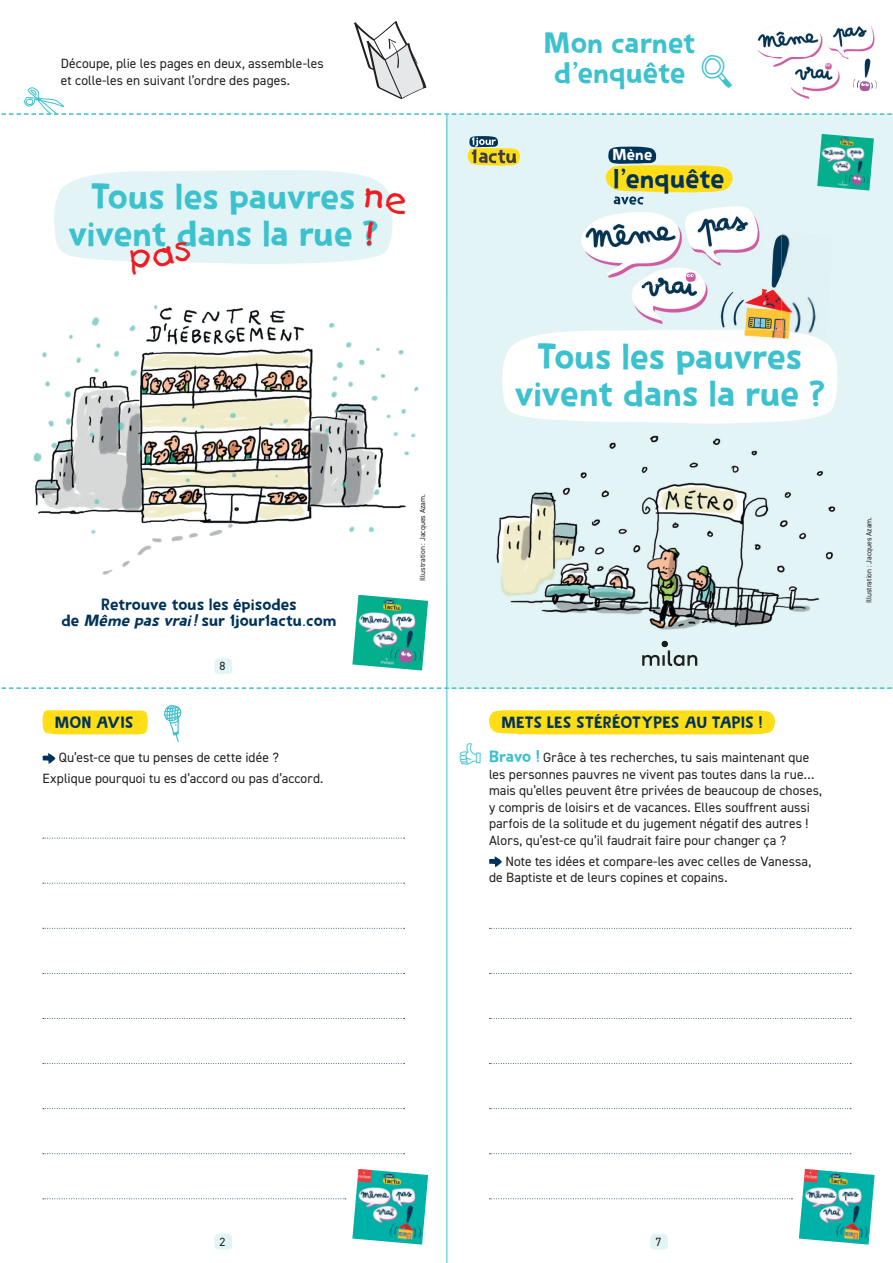
<style>
.page{position:relative;width:893px;height:1263px;background:#fff}
.page>*{position:absolute;margin:0;border:0;box-sizing:border-box;transform-origin:0 0}
.t1{font:36.6px/36.6px "Spoonbread";letter-spacing:-.005em;color:#3cc1ce;text-align:center}
.t2{font:30px/30px "Spoonbread";color:#3cc1ce;text-align:center}
.t3{font:27.45px "Spoonbread";color:#003358}
.t4{font:16.5px/16.5px "Spoonbread";color:#003358;text-align:center}
.t5{font:16.2px "Spoonbread";color:#fff}
.t6{font:13.5px/16.5px "DIN2014";letter-spacing:.005em;color:#231f20}
.t7{font:12px "DIN2014";color:#231f20}
.t8{font:7.5px "DIN2014";color:#231f20}
.s1{font-style:italic}
.s2{font-family:"Spoonbread";font-size:16.5px;color:#3cc1ce}
</style>
<div class="page">
<svg style="left:650px;top:1234px;width:18px;height:16px"></svg>
<svg style="left:214px;top:1234px;width:18px;height:16px"></svg>
<svg style="left:214px;top:658px;width:18px;height:16px"></svg>
<div style="left:446px;top:115px;width:447px;height:574px;background:#e3f4f6"></div>
<div style="left:502px;top:330px;width:335px;height:88px;background:#fff"></div>
<svg style="left:42px;top:710px;width:106px;height:24px;background:#ffde20"></svg>
<div style="left:489px;top:710px;width:286px;height:24px;background:#ffdd17"></div>
<svg style="left:606px;top:146px;width:127px;height:46px"></svg>
<svg style="left:468px;top:136px;width:52px;height:30px"></svg>
<img style="left:817px;top:134px;width:57px;height:57px">
<img style="left:799px;top:1169px;width:76px;height:75px">
<img style="left:352px;top:1169px;width:76px;height:75px">
<img style="left:352px;top:595px;width:76px;height:75px">
<img style="left:581px;top:197px;width:156px;height:88px">
<img style="left:737px;top:206px;width:22px;height:21px">
<img style="left:632px;top:285px;width:75px;height:39px">
<img style="left:614px;top:197px;width:29px;height:8px">
<img style="left:781px;top:234px;width:52px;height:109px">
<img style="left:707px;top:330px;width:119px;height:19px">
<img style="left:707px;top:227px;width:74px;height:103px">
<img style="left:496px;top:423px;width:340px;height:218px">
<img style="left:537px;top:418px;width:274px;height:5px">
<svg style="left:642px;top:641px;width:55px;height:25px"></svg>
<img style="left:33px;top:305px;width:386px;height:270px">
<svg style="left:43px;top:753px;width:12px;height:11px"></svg>
<svg style="left:489px;top:856px;width:13px;height:11px"></svg>
<svg style="left:43px;top:838px;width:362px;height:1px"></svg>
<svg style="left:43px;top:883px;width:362px;height:1px"></svg>
<svg style="left:43px;top:928px;width:362px;height:1px"></svg>
<svg style="left:43px;top:973px;width:362px;height:1px"></svg>
<svg style="left:489px;top:973px;width:362px;height:1px"></svg>
<svg style="left:489px;top:928px;width:362px;height:1px"></svg>
<svg style="left:43px;top:1018px;width:362px;height:1px"></svg>
<svg style="left:489px;top:1018px;width:362px;height:1px"></svg>
<svg style="left:43px;top:1063px;width:362px;height:1px"></svg>
<svg style="left:489px;top:1063px;width:362px;height:1px"></svg>
<svg style="left:43px;top:1108px;width:362px;height:1px"></svg>
<svg style="left:489px;top:1108px;width:362px;height:1px"></svg>
<svg style="left:43px;top:1153px;width:362px;height:1px"></svg>
<svg style="left:489px;top:1153px;width:362px;height:1px"></svg>
<svg style="left:489px;top:1198px;width:303px;height:1px"></svg>
<svg style="left:43px;top:1198px;width:303px;height:1px"></svg>
<svg style="left:1px;top:687px;width:891px;height:2px"></svg>
<hr style="left:446px;top:115px;width:1px;height:1148px;background:#3cc1ce">
<svg style="left:1px;top:21px;width:892px;height:107px"></svg>
<svg style="left:54px;top:170px;width:339px;height:94px;background:#e5f4f6"></svg>
<p class="t6" style="left:61px;top:55px;width:264px">Découpe, plie les pages en deux, assemble-les et colle-les en suivant l’ordre des pages.</p>
<h1 class="t1" style="left:68px;top:179px;width:313px">Tous les pauvres vivent dans la rue ?</h1>
<p class="t4" style="left:61px;top:596px;width:277px">Retrouve tous les épisodes<br>de <span class="s1">Même pas vrai !</span> sur 1jour1actu.com</p>
<p class="t7" style="left:220px;top:659px;width:7px">8</p>
<p class="t8" style="left:418px;top:581px;width:88px;rotate:-90deg">Illustration : Jacques Azam.</p>
<h2 class="t2" style="left:544px;top:28px;width:153px">Mon carnet d'enquête</h2>
<p class="t5" style="left:612px;top:145px;width:41px">Mène</p>
<h3 class="t3" style="left:613px;top:162px;width:113px">l’enquête</h3>
<h1 class="t1" style="left:514px;top:338px;width:313px">Tous les pauvres vivent dans la rue ?</h1>
<p class="t4" style="left:55px;top:714px;width:80px">MON AVIS</p>
<p class="t4" style="left:501px;top:714px;width:263px">METS LES STÉRÉOTYPES AU TAPIS !</p>
<p class="t6" style="left:43px;top:747px;width:282px;line-height:20.7px;text-indent:16px">Qu’est-ce que tu penses de cette idée ?<br>Explique pourquoi tu es d’accord ou pas d’accord.</p>
<p class="t6" style="left:489px;top:749px;width:335px"><span class="s2">Bravo !</span> Grâce à tes recherches, tu sais maintenant que les personnes pauvres ne vivent pas toutes dans la rue… mais qu’elles peuvent être privées de beaucoup de choses, y compris de loisirs et de vacances. Elles souffrent aussi parfois de la solitude et du jugement négatif des autres !<br>Alors, qu’est-ce qu’il faudrait faire pour changer ça ?</p>
<p class="t6" style="left:489px;top:852px;width:324px;text-indent:16px">Note tes idées et compare-les avec celles de Vanessa, de Baptiste et de leurs copines et copains.</p>
<p class="t8" style="left:864px;top:603px;width:88px;rotate:-90deg">Illustration : Jacques Azam.</p>
<p class="t7" style="left:220px;top:1234px;width:7px">2</p>
<p class="t7" style="left:655px;top:1234px;width:7px">7</p>
</div>
